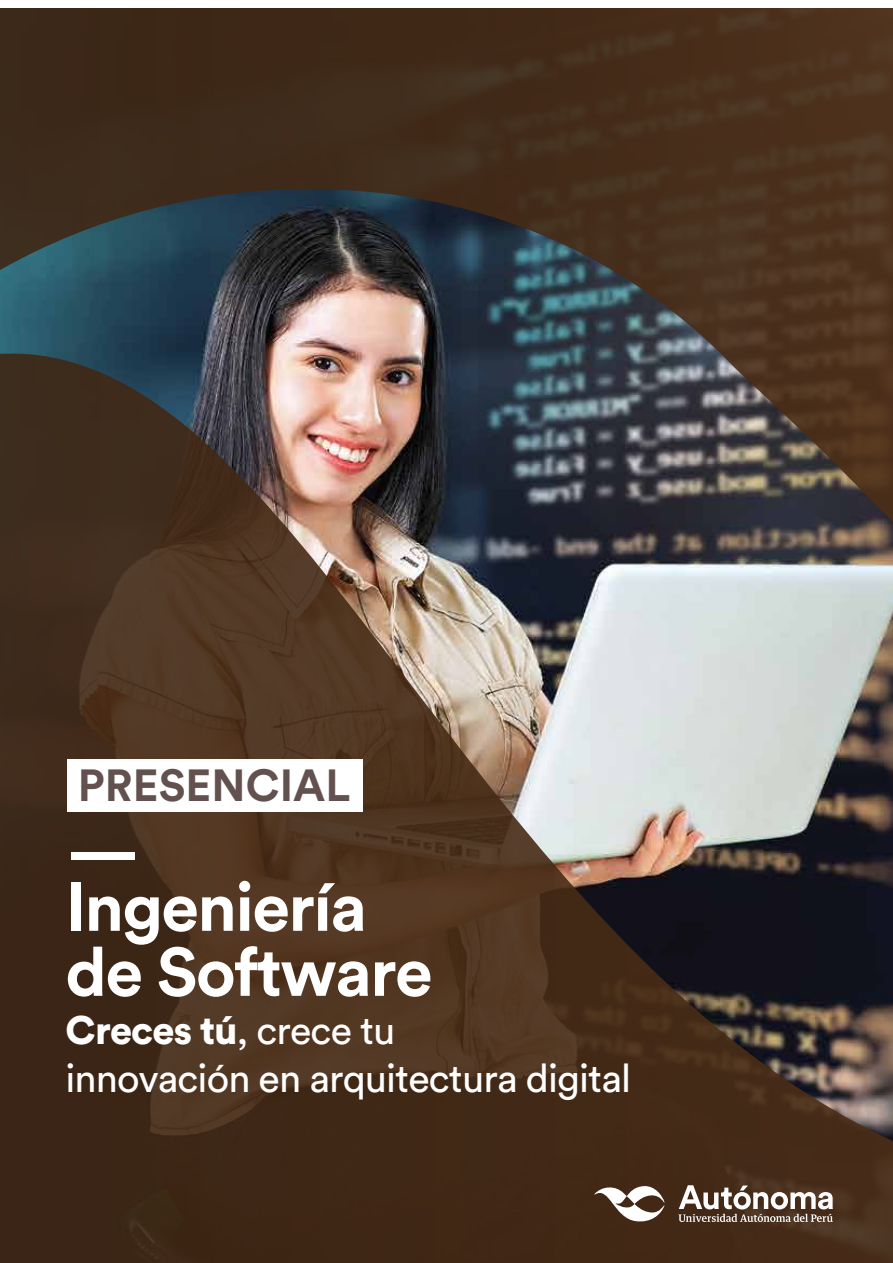
<style>
.page{position:relative;width:893px;height:1263px;background:#412918}
.page>*{position:absolute;margin:0;border:0;box-sizing:border-box;transform-origin:0 0}
.t1{font:700 67.95px/64.9px "Circular Std";letter-spacing:-.025em;color:#fff}
.t2{font:700 44.55px "Circular Std";color:#62514e}
.t3{font:39.45px/47.8px "Circular Std";letter-spacing:-.02em;color:#fff}
.s1{font-weight:900}
</style>
<div class="page">
<svg style="left:594px;top:1186px;width:70px;height:36px"></svg>
<svg style="left:678px;top:1185px;width:155px;height:37px"></svg>
<img style="left:1px;top:189px;width:892px;height:952px">
<div style="left:71px;top:852px;width:64px;height:8px;background:#fff"></div>
<div style="left:0;top:0;width:893px;height:8px;background:#fff"></div>
<hr style="left:0;top:0;width:1px;height:1263px;background:#4d2e17">
<p class="t2" style="left:78px;top:757px;width:274px">PRESENCIAL</p>
<h1 class="t1" style="left:66px;top:873px;width:369px">Ingeniería de Software</h1>
<p class="t3" style="left:66px;top:1005px;width:567px"><span class="s1">Creces tú</span>, crece tu<br>innovación en arquitectura digital</p>
</div>
